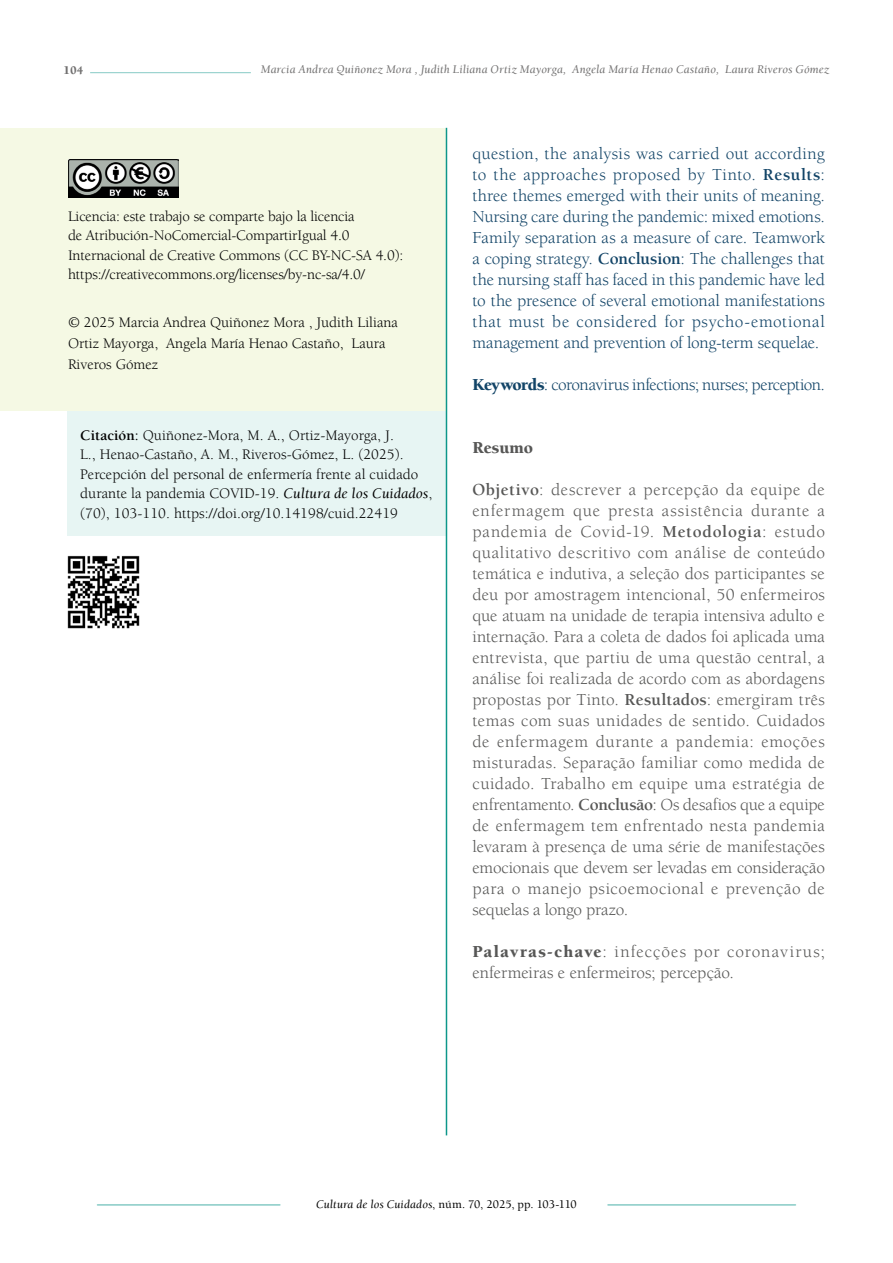
<style>
.page{position:relative;width:893px;height:1263px;background:#fff}
.page>*{position:absolute;margin:0;border:0;box-sizing:border-box;transform-origin:0 0}
.t1{font:17.25px/21px "Berkeley Std";letter-spacing:.02em;color:#575756;text-align:justify}
.t2{font:17.25px/21px "Berkeley Std";letter-spacing:-.015em;color:#124467;text-align:justify}
.t3{font:900 17.25px "Berkeley Std";letter-spacing:.005em;color:#575756}
.t4{font:15px/19.5px "Berkeley Std";color:#000}
.t5{font:italic 12px "Berkeley Std";letter-spacing:.01em;color:#706f6f}
.t6{font:500 12px "Berkeley Std";color:#000}
.t7{font:900 12px "Berkeley Std";color:#706f6f}
.s1{font-weight:700}
.s2{font-weight:500}
.s3{font-style:italic}
.s4{font-weight:900}
.s5{font-weight:400;font-style:italic}
</style>
<div class="page">
<div style="left:0;top:129px;width:446px;height:282px;background:#f5f9e4"></div>
<div style="left:67px;top:411px;width:380px;height:124px;background:#e7f5f3"></div>
<img style="left:67px;top:555px;width:73px;height:74px">
<img style="left:68px;top:159px;width:111px;height:39px">
<hr style="left:446px;top:128px;width:1px;height:1007px;background:#0d978a">
<hr style="left:90px;top:72px;width:161px;height:1px;background:#86cbc5">
<hr style="left:608px;top:1204px;width:187px;height:1px;background:#86cbc5">
<hr style="left:97px;top:1204px;width:183px;height:1px;background:#86cbc5">
<p class="t7" style="left:64px;top:64px;width:22px">104</p>
<p class="t5" style="left:261px;top:63px;width:570px">Marcia Andrea Quiñonez Mora , Judith Liliana Ortiz Mayorga, Angela María Henao Castaño, Laura Riveros Gómez</p>
<p class="t4" style="left:68px;top:206px;width:337px">Licencia: este trabajo se comparte bajo la licencia<br>de Atribución-NoComercial-CompartirIgual 4.0<br>Internacional de Creative Commons (CC BY-NC-SA 4.0): https://creativecommons.org/licenses/by-nc-sa/4.0/</p>
<p class="t4" style="left:68px;top:312px;width:331px;line-height:21px">© 2025 Marcia Andrea Quiñonez Mora , Judith Liliana<br>Ortiz Mayorga, Angela María Henao Castaño, Laura<br>Riveros Gómez</p>
<p class="t4" style="left:80px;top:425px;width:354px"><span class="s1">Citación</span><span class="s2">:</span> Quiñonez-Mora, M. A., Ortiz-Mayorga, J.<br>L., Henao-Castaño, A. M., Riveros-Gómez, L. (2025).<br>Percepción del personal de enfermería frente al cuidado durante la pandemia COVID-19. <span class="s3">Cultura de los Cuidados</span>, (70), 103-110. https://doi.org/10.14198/cuid.22419</p>
<p class="t2" style="left:472px;top:143px;width:354px">question, the analysis was carried out according to the approaches proposed by Tinto. <span class="s1">Results</span>: three themes emerged with their units of meaning.<br>Nursing care during the pandemic: mixed emotions.<br>Family separation as a measure of care. Teamwork a coping strategy. <span class="s1">Conclusion</span>: The challenges that the nursing staff has faced in this pandemic have led to the presence of several emotional manifestations that must be considered for psycho-emotional management and prevention of long-term sequelae.</p>
<p class="t2" style="left:472px;top:374px;width:354px"><span class="s4">Keywords</span>: coronavirus infections; nurses; perception.</p>
<p class="t3" style="left:472px;top:438px;width:62px">Resumo</p>
<p class="t1" style="left:472px;top:479px;width:354px"><span class="s1">Objetivo</span>: descrever a percepção da equipe de enfermagem que presta assistência durante a pandemia de Covid-19. <span class="s1">Metodologia</span>: estudo qualitativo descritivo com análise de conteúdo temática e indutiva, a seleção dos participantes se deu por amostragem intencional, 50 enfermeiros que atuam na unidade de terapia intensiva adulto e internação. Para a coleta de dados foi aplicada uma entrevista, que partiu de uma questão central, a análise foi realizada de acordo com as abordagens propostas por Tinto. <span class="s1">Resultados</span>: emergiram três temas com suas unidades de sentido. Cuidados de enfermagem durante a pandemia: emoções misturadas. Separação familiar como medida de cuidado. Trabalho em equipe uma estratégia de enfrentamento. <span class="s1">Conclusão</span>: Os desafios que a equipe de enfermagem tem enfrentado nesta pandemia levaram à presença de uma série de manifestações emocionais que devem ser levadas em consideração para o manejo psicoemocional e prevenção de sequelas a longo prazo.</p>
<p class="t1" style="left:472px;top:941px;width:354px"><span class="s4">Palavras-chave</span>: infecções por coronavirus; enfermeiras e enfermeiros; percepção.</p>
<p class="t6" style="left:316px;top:1197px;width:262px"><span class="s5">Cultura de los Cuidados</span>, núm. 70, 2025, pp. 103-110</p>
</div>
